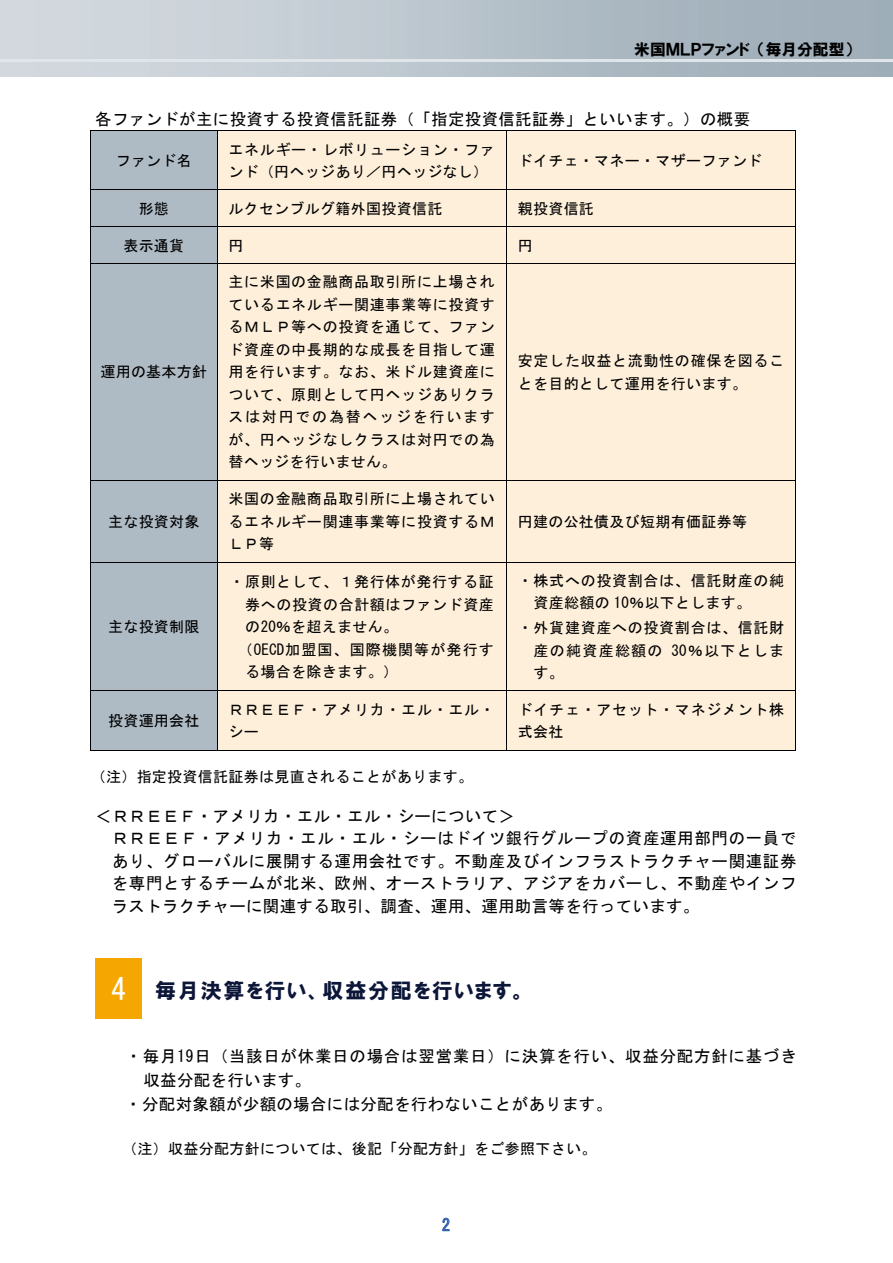
<style>
.page{position:relative;width:893px;height:1263px;background:#fff}
.page>*{position:absolute;margin:0;border:0;box-sizing:border-box;transform-origin:0 0}
.t1{font:21px "HGP Soei Kakugothic UB";letter-spacing:.085em;color:#0c1638}
.t2{font:16.5px/22.4px "MS Gothic";letter-spacing:.04em;color:#000}
.t3{font:16.5px "MS Gothic";letter-spacing:.02em;color:#000}
.t4{font:16.5px "MS Gothic";color:#3362ae}
.t5{font:15.75px "HGP Soei Kakugothic UB";color:#000}
.t6{font:15px/22.5px "MS Gothic";letter-spacing:.035em;color:#000}
.t7{font:15px "MS Gothic";letter-spacing:.07em;color:#000}
.s1{font-family:"MS Gothic";font-size:30px;color:#fff}
</style>
<div class="page">
<hr style="left:0;top:60px;width:893px;height:2px;background:#dfe5e9">
<svg style="left:442px;top:1218px;width:8px;height:13px"></svg>
<div style="left:91px;top:131px;width:126px;height:59px;background:#aebac4"></div>
<div style="left:218px;top:131px;width:288px;height:59px;background:#feefda"></div>
<div style="left:507px;top:131px;width:288px;height:59px;background:#feefda"></div>
<hr style="left:91px;top:130px;width:126px;height:1px;background:#000">
<hr style="left:217px;top:130px;width:289px;height:1px;background:#000">
<hr style="left:507px;top:130px;width:288px;height:1px;background:#000">
<hr style="left:90px;top:136px;width:1px;height:54px;background:#000">
<hr style="left:217px;top:136px;width:1px;height:54px;background:#000">
<hr style="left:506px;top:136px;width:1px;height:54px;background:#000">
<hr style="left:795px;top:136px;width:1px;height:54px;background:#000">
<div style="left:91px;top:190px;width:126px;height:36px;background:#aebac4"></div>
<div style="left:218px;top:190px;width:288px;height:36px;background:#feefda"></div>
<div style="left:507px;top:190px;width:288px;height:36px;background:#feefda"></div>
<hr style="left:91px;top:190px;width:126px;height:1px;background:#000">
<hr style="left:217px;top:190px;width:289px;height:1px;background:#000">
<hr style="left:507px;top:190px;width:288px;height:1px;background:#000">
<hr style="left:90px;top:195px;width:1px;height:31px;background:#000">
<hr style="left:217px;top:195px;width:1px;height:31px;background:#000">
<hr style="left:506px;top:195px;width:1px;height:31px;background:#000">
<hr style="left:795px;top:195px;width:1px;height:31px;background:#000">
<div style="left:91px;top:227px;width:126px;height:36px;background:#aebac4"></div>
<div style="left:218px;top:227px;width:288px;height:36px;background:#feefda"></div>
<div style="left:507px;top:227px;width:288px;height:36px;background:#feefda"></div>
<hr style="left:91px;top:226px;width:126px;height:1px;background:#000">
<hr style="left:217px;top:226px;width:289px;height:1px;background:#000">
<hr style="left:507px;top:226px;width:288px;height:1px;background:#000">
<hr style="left:90px;top:232px;width:1px;height:31px;background:#000">
<hr style="left:217px;top:232px;width:1px;height:31px;background:#000">
<hr style="left:506px;top:232px;width:1px;height:31px;background:#000">
<hr style="left:795px;top:232px;width:1px;height:31px;background:#000">
<div style="left:91px;top:264px;width:126px;height:216px;background:#aebac4"></div>
<div style="left:218px;top:264px;width:288px;height:216px;background:#feefda"></div>
<div style="left:507px;top:264px;width:288px;height:216px;background:#feefda"></div>
<hr style="left:91px;top:263px;width:126px;height:1px;background:#000">
<hr style="left:217px;top:263px;width:289px;height:1px;background:#000">
<hr style="left:507px;top:263px;width:288px;height:1px;background:#000">
<hr style="left:90px;top:268px;width:1px;height:212px;background:#000">
<hr style="left:217px;top:268px;width:1px;height:212px;background:#000">
<hr style="left:506px;top:268px;width:1px;height:212px;background:#000">
<hr style="left:795px;top:268px;width:1px;height:212px;background:#000">
<div style="left:91px;top:481px;width:126px;height:81px;background:#aebac4"></div>
<div style="left:218px;top:481px;width:288px;height:81px;background:#feefda"></div>
<div style="left:507px;top:481px;width:288px;height:81px;background:#feefda"></div>
<hr style="left:91px;top:480px;width:126px;height:1px;background:#000">
<hr style="left:217px;top:480px;width:289px;height:1px;background:#000">
<hr style="left:507px;top:480px;width:288px;height:1px;background:#000">
<hr style="left:90px;top:485px;width:1px;height:77px;background:#000">
<hr style="left:217px;top:485px;width:1px;height:77px;background:#000">
<hr style="left:506px;top:485px;width:1px;height:77px;background:#000">
<hr style="left:795px;top:485px;width:1px;height:77px;background:#000">
<div style="left:91px;top:562px;width:126px;height:129px;background:#aebac4"></div>
<div style="left:218px;top:562px;width:288px;height:129px;background:#feefda"></div>
<div style="left:507px;top:562px;width:288px;height:129px;background:#feefda"></div>
<hr style="left:91px;top:562px;width:126px;height:1px;background:#000">
<hr style="left:217px;top:562px;width:289px;height:1px;background:#000">
<hr style="left:507px;top:562px;width:288px;height:1px;background:#000">
<hr style="left:90px;top:567px;width:1px;height:124px;background:#000">
<hr style="left:217px;top:567px;width:1px;height:124px;background:#000">
<hr style="left:506px;top:567px;width:1px;height:124px;background:#000">
<hr style="left:795px;top:567px;width:1px;height:124px;background:#000">
<div style="left:91px;top:691px;width:126px;height:59px;background:#aebac4"></div>
<div style="left:218px;top:691px;width:288px;height:59px;background:#feefda"></div>
<div style="left:507px;top:691px;width:288px;height:59px;background:#feefda"></div>
<hr style="left:91px;top:691px;width:126px;height:1px;background:#000">
<hr style="left:217px;top:691px;width:289px;height:1px;background:#000">
<hr style="left:507px;top:691px;width:288px;height:1px;background:#000">
<hr style="left:90px;top:696px;width:1px;height:54px;background:#000">
<hr style="left:217px;top:696px;width:1px;height:54px;background:#000">
<hr style="left:506px;top:696px;width:1px;height:54px;background:#000">
<hr style="left:795px;top:696px;width:1px;height:54px;background:#000">
<hr style="left:90px;top:750px;width:706px;height:1px;background:#000">
<div style="left:95px;top:959px;width:47px;height:60px;background:#f6a600"></div>
<p class="t5" style="left:634px;top:41px;width:220px">米国ＭＬＰファンド （毎月分配型）</p>
<p class="t3" style="left:95px;top:111px;width:656px">各ファンドが主に投資する投資信託証券（「指定投資信託証券」といいます。）の概要</p>
<p class="t6" style="left:116px;top:149px;width:78px">ファンド名</p>
<p class="t6" style="left:228px;top:138px;width:268px">エネルギー・レボリューション・ファンド（円ヘッジあり／円ヘッジなし）</p>
<p class="t6" style="left:518px;top:149px;width:246px">ドイチェ・マネー・マザーファンド</p>
<p class="t6" style="left:139px;top:197px;width:32px">形態</p>
<p class="t6" style="left:228px;top:197px;width:215px">ルクセンブルグ籍外国投資信託</p>
<p class="t6" style="left:518px;top:197px;width:78px">親投資信託</p>
<p class="t6" style="left:123px;top:234px;width:62px">表示通貨</p>
<p class="t6" style="left:228px;top:234px;width:17px">円</p>
<p class="t6" style="left:518px;top:234px;width:17px">円</p>
<p class="t6" style="left:100px;top:361px;width:108px">運用の基本方針</p>
<p class="t6" style="left:108px;top:510px;width:93px">主な投資対象</p>
<p class="t6" style="left:108px;top:615px;width:93px">主な投資制限</p>
<p class="t6" style="left:228px;top:271px;width:268px;text-align:justify">主に米国の金融商品取引所に上場されているエネルギー関連事業等に投資するＭＬＰ等への投資を通じて、ファンド資産の中長期的な成長を目指して運用を行います。なお、米ドル建資産について、原則として円ヘッジありクラスは対円での為替ヘッジを行いますが、円ヘッジなしクラスは対円での為替ヘッジを行いません。</p>
<p class="t6" style="left:228px;top:487px;width:268px;text-align:justify">米国の金融商品取引所に上場されているエネルギー関連事業等に投資するＭＬＰ等</p>
<p class="t6" style="left:230px;top:570px;width:266px">・原則として、１発行体が発行する証</p>
<p class="t6" style="left:245px;top:593px;width:250px">券への投資の合計額はファンド資産</p>
<p class="t6" style="left:245px;top:615px;width:154px">の20％を超えません。</p>
<p class="t7" style="left:238px;top:642px;width:258px">（OECD加盟国、国際機関等が発行す</p>
<p class="t6" style="left:245px;top:660px;width:154px">る場合を除きます。）</p>
<p class="t6" style="left:518px;top:349px;width:268px">安定した収益と流動性の確保を図ることを目的として運用を行います。</p>
<p class="t6" style="left:518px;top:510px;width:231px">円建の公社債及び短期有価証券等</p>
<p class="t6" style="left:533px;top:569px;width:252px;text-indent:-16px">・株式への投資割合は、信託財産の純資産総額の 10％以下とします。</p>
<p class="t6" style="left:533px;top:616px;width:252px;text-align:justify;text-indent:-16px">・外貨建資産への投資割合は、信託財産の純資産総額の 30％以下とします。</p>
<p class="t6" style="left:108px;top:709px;width:93px">投資運用会社</p>
<p class="t6" style="left:228px;top:698px;width:268px">ＲＲＥＥＦ・アメリカ・エル・エル・シー</p>
<p class="t6" style="left:518px;top:698px;width:268px">ドイチェ・アセット・マネジメント株式会社</p>
<p class="t6" style="left:91px;top:765px;width:384px">（注）指定投資信託証券は見直されることがあります。</p>
<p class="t2" style="left:112px;top:805px;width:686px;text-indent:-16px">＜ＲＲＥＥＦ・アメリカ・エル・エル・シーについて＞<br>ＲＲＥＥＦ・アメリカ・エル・エル・シーはドイツ銀行グループの資産運用部門の一員であり、グローバルに展開する運用会社です。不動産及びインフラストラクチャー関連証券を専門とするチームが北米、欧州、オーストラリア、アジアをカバーし、不動産やインフラストラクチャーに関連する取引、調査、運用、運用助言等を行っています。</p>
<h1 class="t1" style="left:111px;top:980px;width:417px"><span class="s1">4</span> 毎月決算を行い、収益分配を行います。</h1>
<p class="t2" style="left:126px;top:1045px;width:673px">・毎月19日（当該日が休業日の場合は翌営業日）に決算を行い、収益分配方針に基づき</p>
<p class="t3" style="left:143px;top:1072px;width:169px">収益分配を行います。</p>
<p class="t3" style="left:125px;top:1096px;width:488px">・分配対象額が少額の場合には分配を行わないことがあります。</p>
<p class="t6" style="left:122px;top:1137px;width:476px">（注）収益分配方針については、後記「分配方針」をご参照下さい。</p>
<p class="t4" style="left:442px;top:1217px;width:10px">2</p>
</div>
